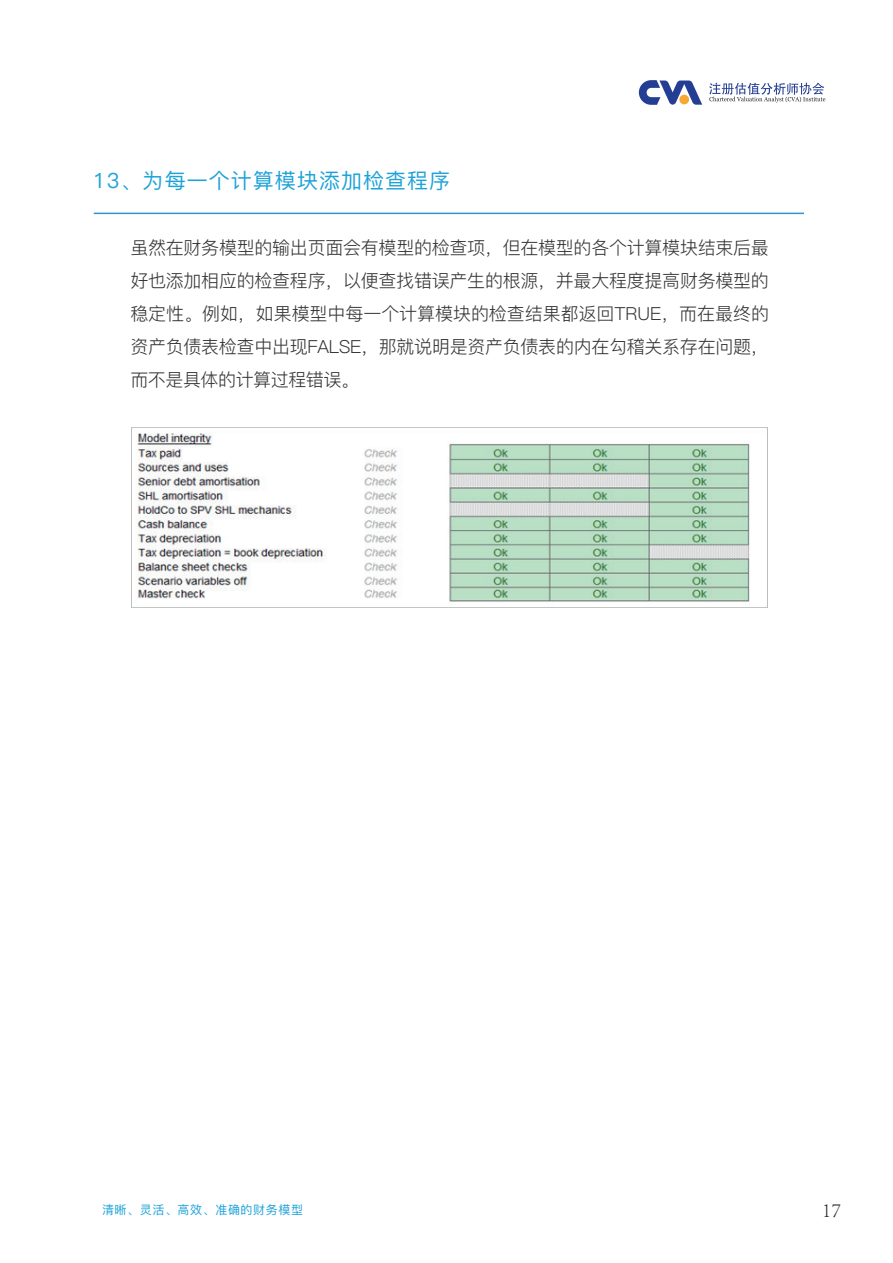
<style>
.page{position:relative;width:893px;height:1263px;background:#fff}
.page>*{position:absolute;margin:0;border:0;box-sizing:border-box;transform-origin:0 0}
.t1{font:21px "Ping Fang SC Medium";letter-spacing:.05em;color:#1ea2d8}
.t2{font:300 21px "Adobe Song Std";color:#231f20}
.t3{font:18px/33px "Ping Fang SC Regular";letter-spacing:-.015em;color:#333334;text-align:justify}
.t4{font:12px "Ping Fang SC Medium";letter-spacing:.05em;color:#1ea2d8}
</style>
<div class="page">
<svg style="left:639px;top:80px;width:63px;height:25px"></svg>
<div style="left:679px;top:95px;width:10px;height:9px;background:#f7a833;border-radius:50%"></div>
<svg style="left:709px;top:83px;width:116px;height:20px"></svg>
<img style="left:132px;top:427px;width:636px;height:181px">
<hr style="left:94px;top:213px;width:710px;height:1px;background:#2c97c9">
<p class="t1" style="left:93px;top:168px;width:359px">13、为每一个计算模块添加检查程序</p>
<p class="t3" style="left:130px;top:231px;width:640px">虽然在财务模型的输出页面会有模型的检查项，但在模型的各个计算模块结束后最好也添加相应的检查程序，以便查找错误产生的根源，并最大程度提高财务模型的稳定性。例如，如果模型中每一个计算模块的检查结果都返回TRUE，而在最终的资产负债表检查中出现FALSE，那就说明是资产负债表的内在勾稽关系存在问题，而不是具体的计算过程错误。</p>
<p class="t4" style="left:102px;top:1202px;width:203px">清晰、灵活、高效、准确的财务模型</p>
<p class="t2" style="left:822px;top:1198px;width:21px">17</p>
</div>
